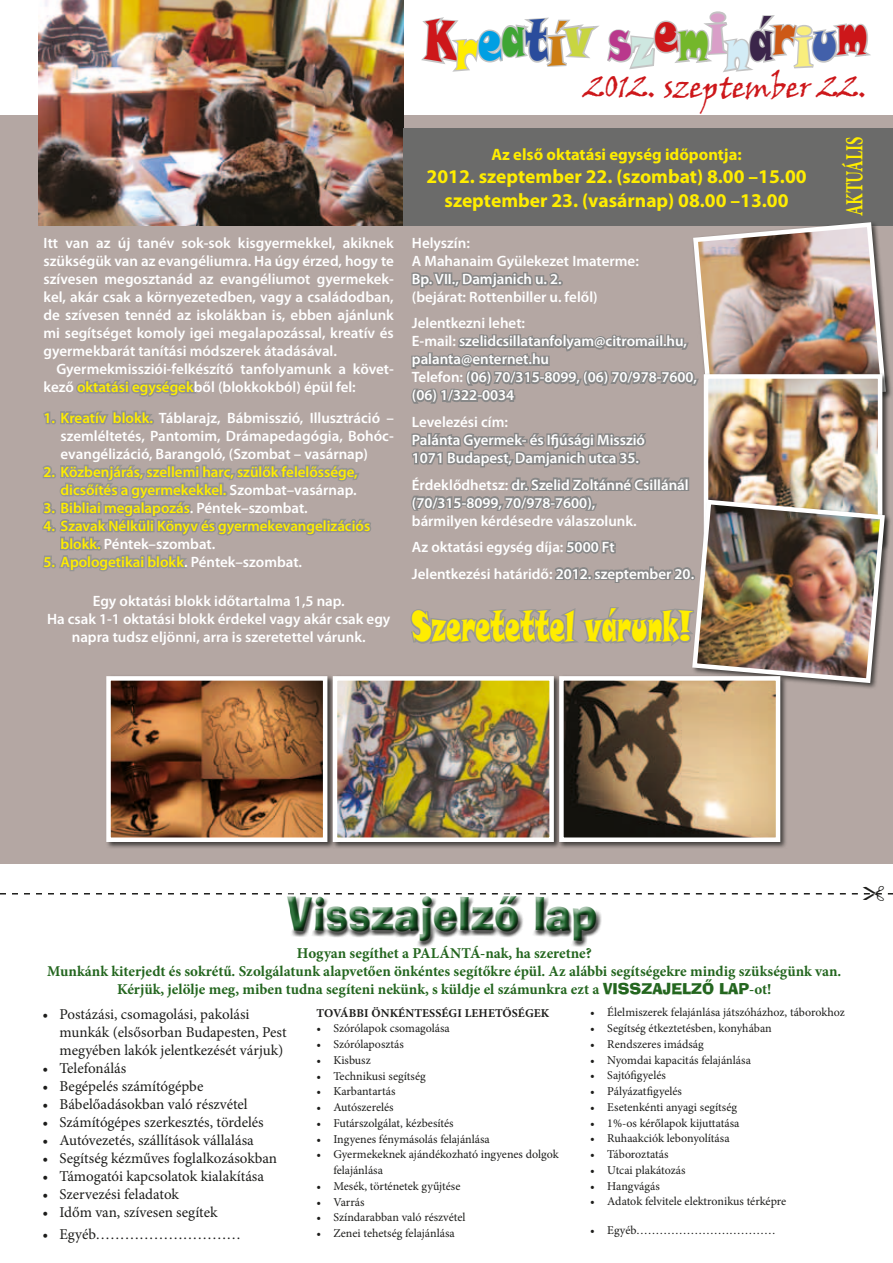
<style>
.page{position:relative;width:893px;height:1263px;background:#fff}
.page>*{position:absolute;margin:0;border:0;box-sizing:border-box;transform-origin:0 0}
.t1{font:56.25px "Snap ITC";color:#cd171a;scale:.67 1}
.t2{font:45px "Ad Lib PFL";color:#1f642d;scale:.89 1}
.t3{font:42px "Snap ITC";color:#ffed00;scale:.57 1}
.t4{font:30px "Viner Hand ITC";color:#cd171a}
.t5{font:700 24.75px "Minion Pro";color:#ffed00;scale:.67 1}
.t6{font:700 19.5px/23.4px "Myriad Pro";color:#ffed00;text-align:center}
.t7{font:700 16.5px "Myriad Pro";color:#ffed00}
.t8{font:600 15px/18px "Myriad Pro";color:#fff}
.t9{font:15px/18px "Minion Pro";color:#1d1d1b}
.t10{font:600 15px/18px "Myriad Pro";color:#ffed00;text-align:right}
.t11{font:700 15px "Minion Pro";color:#24661f}
.t12{font:15px "Ad Lib PFL";color:#24661f}
.t13{font:12px/15.8px "Minion Pro";letter-spacing:-.005em;color:#1d1d1b}
.t14{font:700 12px "Minion Pro";letter-spacing:.01em;color:#1d1d1b}
.s1{color:#ffed00}
.s2{color:#fff}
.s3{color:#009fe3}
.s4{color:#3fa535}
.s5{color:#2a4c9c}
.s6{color:#cd7d14}
.s7{color:#c8d541}
.s8{color:#b9388c}
.s9{color:#cee7e0}
.s10{color:#74b72b}
.s11{color:#d99fc8}
.s12{color:#d3ecf6}
.s13{color:#3b254a}
.s14{color:#cd5916}
.s15{color:#f9ee7d}
.s16{color:#4260aa}
.s17{font-family:"Ad Lib PFL";font-weight:400}
.s18{font-family:"Minion Pro";font-weight:700}
</style>
<div class="page">
<div style="left:0;top:115px;width:893px;height:748px;background:#b4a7a3"></div>
<img style="left:38px;top:0;width:366px;height:225px">
<svg style="left:421px;top:11px;width:450px;height:61px"></svg>
<div style="left:404px;top:128px;width:489px;height:97px;background:#6b6b6a"></div>
<div style="left:692px;top:221px;width:201px;height:193px;background:#1d1d1b;opacity:.75"></div>
<div style="left:691px;top:498px;width:201px;height:192px;background:#1d1d1b;opacity:.75"></div>
<svg style="left:42px;top:380px;width:329px;height:192px"></svg>
<img style="left:407px;top:221px;width:481px;height:464px">
<div style="left:105px;top:674px;width:230px;height:175px;background:#1d1d1b;opacity:.75"></div>
<img style="left:111px;top:681px;width:211px;height:156px">
<div style="left:106px;top:676px;width:221px;height:166px;border:4px solid #fff"></div>
<div style="left:331px;top:674px;width:230px;height:175px;background:#1d1d1b;opacity:.75"></div>
<img style="left:338px;top:681px;width:211px;height:156px">
<div style="left:333px;top:676px;width:221px;height:166px;border:4px solid #fff"></div>
<div style="left:558px;top:674px;width:230px;height:175px;background:#1d1d1b;opacity:.75"></div>
<img style="left:564px;top:681px;width:211px;height:156px">
<div style="left:559px;top:676px;width:221px;height:166px;border:4px solid #fff"></div>
<div style="left:291px;top:893px;width:311px;height:54px;background:#1d1d1b;opacity:.75"></div>
<svg style="left:0;top:893px;width:893px;height:8px"></svg>
<p class="t8" style="left:44px;top:234px;width:352px;text-align:justify">Itt van az új tanév sok-sok kisgyermekkel, akiknek szükségük van az evangéliumra. Ha úgy érzed, hogy te szívesen megosztanád az evangéliumot gyermekek&shy;kel, akár csak a környezetedben, vagy a családodban, de szívesen tennéd az iskolákban is, ebben ajánlunk mi segítséget komoly igei megalapozással, kreatív és gyermekbarát tanítási módszerek átadásával.</p>
<p class="t8" style="left:44px;top:360px;width:352px;text-indent:13px">Gyermekmissziói-felkészítő tanfolyamunk a követ&shy;kező <span class="s1">oktatási egységek</span>ből (blokkokból) épül fel:</p>
<p class="t8" style="left:61px;top:408px;width:335px;text-align:justify;text-indent:-17px"><span class="s1">1. Kreatív blokk.</span> Táblarajz, Bábmisszió, Illusztráció – szemléltetés, Pantomim, Drámapedagógia, Bohóc&shy;evangélizáció, Barangoló, (Szombat – vasárnap)</p>
<p class="t10" style="left:44px;top:462px;width:316px">2. Közbenjárás, szellemi harc, szülők felelőssége, dicsőítés a gyermekekkel. <span class="s2">Szombat–vasárnap.</span></p>
<p class="t10" style="left:44px;top:498px;width:266px">3. Bibliai megalapozás<span class="s2">. Péntek–szombat.</span></p>
<p class="t10" style="left:61px;top:516px;width:311px;text-align:left;text-indent:-17px">4. Szavak Nélküli Könyv és gyermekevangelizációs blokk. <span class="s2">Péntek–szombat.</span></p>
<p class="t10" style="left:44px;top:552px;width:260px">5. Apologetikai blokk<span class="s2">. Péntek–szombat.</span></p>
<p class="t8" style="left:47px;top:592px;width:345px;text-align:center">Egy oktatási blokk időtartalma 1,5 nap.<br>Ha csak 1-1 oktatási blokk érdekel vagy akár csak egy napra tudsz eljönni, arra is szeretettel várunk.</p>
<h1 class="t1" style="left:425px;top:-3px;width:663px">K<span class="s1">r</span><span class="s3">e</span><span class="s4">a</span><span class="s5">t</span><span class="s6">í</span><span class="s7">v</span> <span class="s8">s</span><span class="s9">z</span>e<span class="s10">m</span><span class="s11">i</span><span class="s12">n</span><span class="s13">á</span><span class="s14">r</span><span class="s15">i</span><span class="s16">u</span>m</h1>
<h3 class="t4" style="left:585px;top:68px;width:285px">2012. szeptember 22.</h3>
<p class="t7" style="left:491px;top:143px;width:252px">Az első oktatási egység időpontja:</p>
<h3 class="t6" style="left:426px;top:164px;width:382px">2012. szeptember 22. (szombat) 8.00 –15.00 szeptember 23. (vasárnap) 08.00 –13.00</h3>
<h3 class="t5" style="left:837px;top:216px;width:121px;rotate:-90deg">AKTUÁLIS</h3>
<p class="t8" style="left:412px;top:234px;width:228px">Helyszín:<br>A Mahanaim Gyülekezet Imaterme:<br>Bp. VII., Damjanich u. 2.<br>(bejárat: Rottenbiller u. felől)</p>
<p class="t8" style="left:412px;top:314px;width:287px">Jelentkezni lehet:<br>E-mail: szelidcsillatanfolyam@citromail.hu, palanta@enternet.hu<br>Telefon: (06) 70/315-8099, (06) 70/978-7600, (06) 1/322-0034</p>
<p class="t8" style="left:412px;top:413px;width:235px">Levelezési cím:<br>Palánta Gyermek- és Ifjúsági Misszió<br>1071 Budapest, Damjanich utca 35.</p>
<p class="t8" style="left:412px;top:475px;width:278px">Érdeklődhetsz: dr. Szelid Zoltánné Csillánál (70/315-8099, 70/978-7600),<br>bármilyen kérdésedre válaszolunk.</p>
<p class="t8" style="left:412px;top:533px;width:284px;line-height:26.5px">Az oktatási egység díja: 5000 Ft<br>Jelentkezési határidő: 2012. szeptember 20.</p>
<h3 class="t3" style="left:412px;top:599px;width:494px">Szeretettel várunk!</h3>
<h2 class="t2" style="left:287px;top:886px;width:350px">VISSZAJELZŐ LAP</h2>
<p class="t11" style="left:297px;top:942px;width:296px">Hogyan segíthet a palántá-nak, ha szeretne?</p>
<p class="t11" style="left:47px;top:960px;width:796px">Munkánk kiterjedt és sokrétű. Szolgálatunk alapvetően önkéntes segítőkre épül. Az alábbi segítségekre mindig szükségünk van.</p>
<p class="t11" style="left:117px;top:978px;width:506px">Kérjük, jelölje meg, miben tudna segíteni nekünk, s küldje el számunkra ezt a <span class="s17">VISS</span></p>
<p class="t12" style="left:641px;top:979px;width:132px">ZAJELZŐ LAP<span class="s18">-ot!</span></p>
<p class="t9" style="left:60px;top:1005px;width:229px;text-indent:-17px">• Postázási, csomagolási, pakolási munkák (elsősorban Budapesten, Pest megyében lakók jelentkezését várjuk)</p>
<p class="t9" style="left:43px;top:1059px;width:85px">• Telefonálás</p>
<p class="t9" style="left:43px;top:1077px;width:162px">• Begépelés számítógépbe</p>
<p class="t9" style="left:43px;top:1095px;width:207px">• Bábelőadásokban való részvétel</p>
<p class="t9" style="left:43px;top:1113px;width:223px">• Számítógépes szerkesztés, tördelés</p>
<p class="t9" style="left:43px;top:1131px;width:213px">• Autóvezetés, szállítások vállalása</p>
<p class="t9" style="left:43px;top:1149px;width:236px">• Segítség kézműves foglalkozásokban</p>
<p class="t9" style="left:43px;top:1167px;width:223px">• Támogatói kapcsolatok kialakítása</p>
<p class="t9" style="left:43px;top:1185px;width:138px">• Szervezési feladatok</p>
<p class="t9" style="left:43px;top:1203px;width:176px">• Időm van, szívesen segítek</p>
<p class="t9" style="left:43px;top:1225px;width:200px">• Egyéb…………………………</p>
<p class="t14" style="left:316px;top:1004px;width:232px">További önkéntességi lehetőségek</p>
<p class="t13" style="left:316px;top:1021px;width:135px">• Szórólapok csomagolása</p>
<p class="t13" style="left:316px;top:1036px;width:89px">• Szórólaposztás</p>
<p class="t13" style="left:316px;top:1052px;width:56px">• Kisbusz</p>
<p class="t13" style="left:316px;top:1068px;width:111px">• Technikusi segítség</p>
<p class="t13" style="left:316px;top:1084px;width:81px">• Karbantartás</p>
<p class="t13" style="left:316px;top:1099px;width:79px">• Autószerelés</p>
<p class="t13" style="left:316px;top:1115px;width:139px">• Futárszolgálat, kézbesítés</p>
<p class="t13" style="left:316px;top:1131px;width:175px">• Ingyenes fénymásolás felajánlása</p>
<p class="t13" style="left:333px;top:1146px;width:227px;text-indent:-17px">• Gyermekeknek ajándékozható ingyenes dolgok felajánlása</p>
<p class="t13" style="left:316px;top:1178px;width:146px">• Mesék, történetek gyűjtése</p>
<p class="t13" style="left:316px;top:1194px;width:50px">• Varrás</p>
<p class="t13" style="left:316px;top:1209px;width:151px">• Színdarabban való részvétel</p>
<p class="t13" style="left:316px;top:1225px;width:140px">• Zenei tehetség felajánlása</p>
<p class="t13" style="left:590px;top:1005px;width:256px">• Élelmiszerek felajánlása játszóházhoz, táborokhoz</p>
<p class="t13" style="left:590px;top:1020px;width:183px">• Segítség étkeztetésben, konyhában</p>
<p class="t13" style="left:590px;top:1036px;width:115px">• Rendszeres imádság</p>
<p class="t13" style="left:590px;top:1052px;width:162px">• Nyomdai kapacitás felajánlása</p>
<p class="t13" style="left:590px;top:1068px;width:77px">• Sajtófigyelés</p>
<p class="t13" style="left:590px;top:1083px;width:93px">• Pályázatfigyelés</p>
<p class="t13" style="left:590px;top:1099px;width:148px">• Esetenkénti anyagi segítség</p>
<p class="t13" style="left:590px;top:1115px;width:151px">• 1%-os kérőlapok kijuttatása</p>
<p class="t13" style="left:590px;top:1131px;width:141px">• Ruhaakciók lebonyolítása</p>
<p class="t13" style="left:590px;top:1146px;width:80px">• Táboroztatás</p>
<p class="t13" style="left:590px;top:1162px;width:97px">• Utcai plakátozás</p>
<p class="t13" style="left:590px;top:1178px;width:71px">• Hangvágás</p>
<p class="t13" style="left:590px;top:1194px;width:197px">• Adatok felvitele elektronikus térképre</p>
<p class="t13" style="left:590px;top:1222px;width:187px">• Egyéb………………………………</p>
</div>
